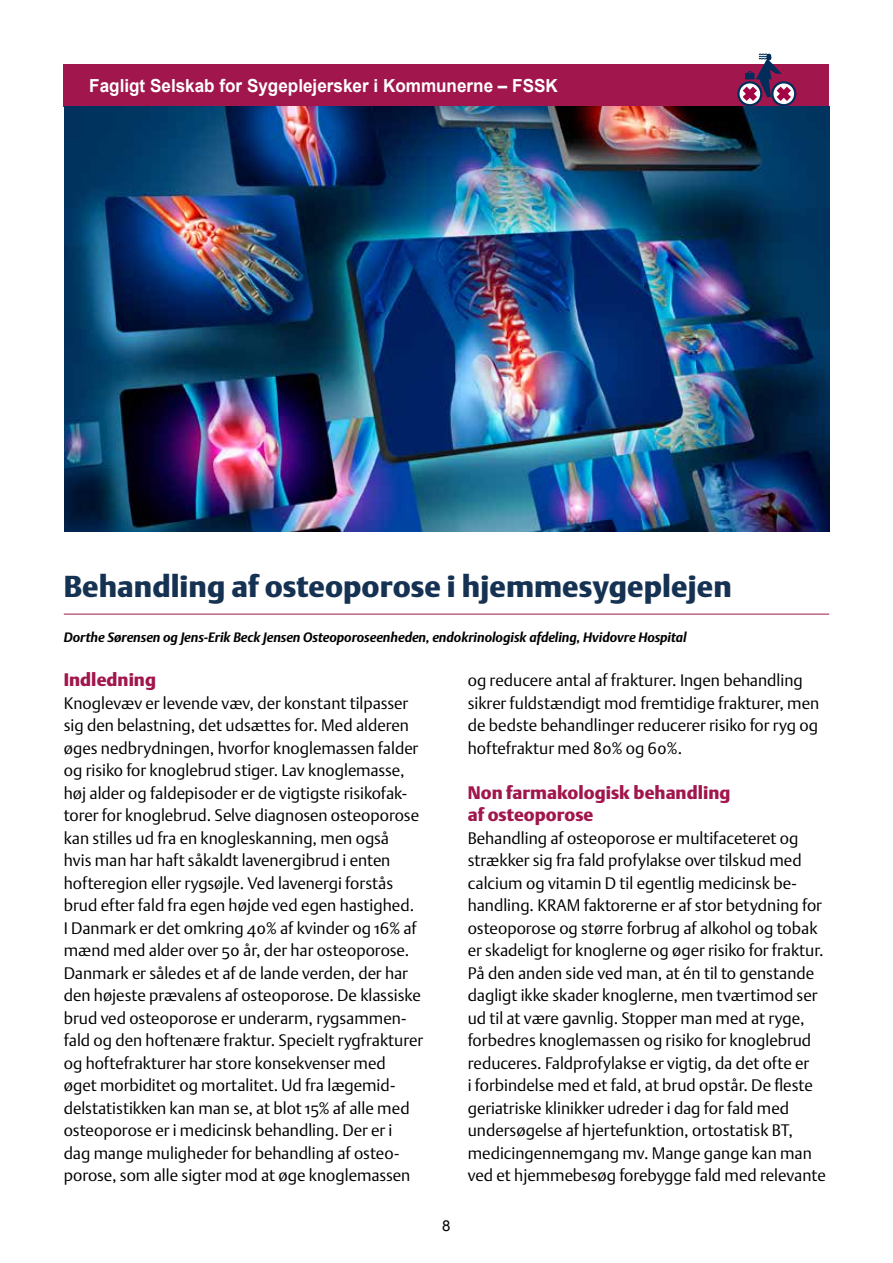
<style>
.page{position:relative;width:893px;height:1263px;background:#fff}
.page>*{position:absolute;margin:0;border:0;box-sizing:border-box;transform-origin:0 0}
.t1{font:30px "DTL Argo ST Black";color:#163253}
.t2{font:18px/22.5px "DTL Argo T Black";color:#a1174d}
.t3{font:700 18px "Arial";color:#fff;scale:.95 1}
.t4{font:16.5px/22.5px "DTL Argo ST Light";color:#000}
.t5{font:15px "Arial";color:#000}
.t6{font:italic 700 13.5px "DTL Argo ST";color:#000}
</style>
<div class="page">
<div style="left:64px;top:64px;width:765px;height:42px;background:#a1174d"></div>
<svg style="left:771px;top:81px;width:25px;height:25px"></svg>
<div style="left:773px;top:83px;width:21px;height:21px;background:#fff;border-radius:50%"></div>
<svg style="left:737px;top:81px;width:25px;height:25px"></svg>
<svg style="left:739px;top:83px;width:21px;height:21px"></svg>
<svg style="left:743px;top:53px;width:48px;height:48px"></svg>
<hr style="left:64px;top:614px;width:765px;height:1px;background:#a1174d">
<img style="left:64px;top:106px;width:765px;height:425px">
<p class="t3" style="left:89px;top:73px;width:495px">Fagligt Selskab for Sygeplejersker i Kommunerne – FSSK</p>
<h1 class="t1" style="left:64px;top:569px;width:669px">Behandling af osteoporose i hjemmesygeplejen</h1>
<p class="t6" style="left:64px;top:629px;width:624px">Dorthe Sørensen og Jens-Erik Beck Jensen Osteoporoseenheden, endokrinologisk afdeling, Hvidovre Hospital</p>
<p class="t2" style="left:64px;top:668px;width:94px">Indledning</p>
<p class="t4" style="left:64px;top:691px;width:361px">Knoglevæv er levende væv, der konstant tilpasser sig den belastning, det udsættes for. Med alderen øges nedbrydningen, hvorfor knoglemassen falder og risiko for knoglebrud stiger. Lav knoglemasse, høj alder og faldepisoder er de vigtigste risikofak&shy;torer for knoglebrud. Selve diagnosen osteoporose kan stilles ud fra en knogleskanning, men også<br>hvis man har haft såkaldt lavenergibrud i enten hofteregion eller rygsøjle. Ved lavenergi forstås brud efter fald fra egen højde ved egen hastighed.<br>I Danmark er det omkring 40% af kvinder og 16% af mænd med alder over 50 år, der har osteoporose.<br>Danmark er således et af de lande verden, der har den højeste prævalens af osteoporose. De klassiske brud ved osteoporose er underarm, rygsammen&shy;fald og den hoftenære fraktur. Specielt rygfrakturer og hoftefrakturer har store konsekvenser med<br>øget morbiditet og mortalitet. Ud fra lægemid&shy;delstatistikken kan man se, at blot 15% af alle med osteoporose er i medicinsk behandling. Der er i<br>dag mange muligheder for behandling af osteo&shy;porose, som alle sigter mod at øge knoglemassen</p>
<p class="t4" style="left:468px;top:669px;width:353px">og reducere antal af frakturer. Ingen behandling sikrer fuldstændigt mod fremtidige frakturer, men de bedste behandlinger reducerer risiko for ryg og hoftefraktur med 80% og 60%.</p>
<p class="t2" style="left:468px;top:781px;width:264px">Non farmakologisk behandling af osteoporose</p>
<p class="t4" style="left:468px;top:826px;width:360px">Behandling af osteoporose er multifaceteret og strækker sig fra fald profylakse over tilskud med calcium og vitamin D til egentlig medicinsk be&shy;handling. KRAM faktorerne er af stor betydning for osteoporose og større forbrug af alkohol og tobak er skadeligt for knoglerne og øger risiko for fraktur.<br>På den anden side ved man, at én til to genstande dagligt ikke skader knoglerne, men tværtimod ser ud til at være gavnlig. Stopper man med at ryge, forbedres knoglemassen og risiko for knoglebrud reduceres. Faldprofylakse er vigtig, da det ofte er<br>i forbindelse med et fald, at brud opstår. De fleste geriatriske klinikker udreder i dag for fald med undersøgelse af hjertefunktion, ortostatisk BT, medicingennemgang mv. Mange gange kan man ved et hjemmebesøg forebygge fald med relevante</p>
<p class="t5" style="left:442px;top:1216px;width:10px">8</p>
</div>
